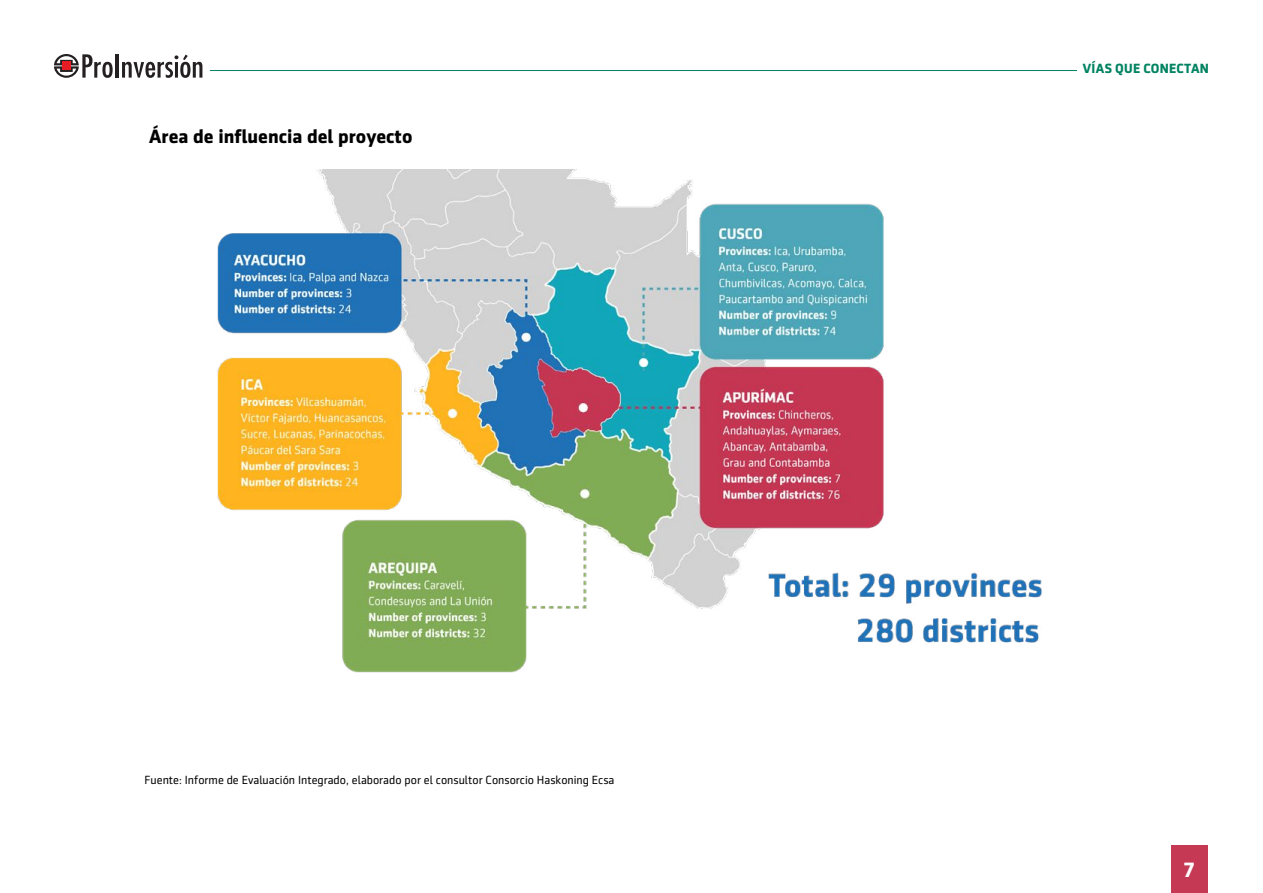
<style>
.page{position:relative;width:1263px;height:893px;background:#fff}
.page>*{position:absolute;margin:0;border:0;box-sizing:border-box;transform-origin:0 0}
.t1{font:700 21px "Sentico Sans DT";color:#fff}
.t2{font:700 19.5px "Sentico Sans DT";color:#000}
.t3{font:700 13.5px "Sentico Sans DT";letter-spacing:.015em;color:#008362}
.t4{font:12px "Sentico Sans DT";color:#000}
</style>
<div class="page">
<hr style="left:210px;top:70px;width:867px;height:1px;background:#008362">
<svg style="left:54px;top:54px;width:59px;height:24px"></svg>
<hr style="left:115px;top:54px;width:4px;height:24px;background:#241f21">
<svg style="left:122px;top:55px;width:80px;height:23px"></svg>
<div style="left:62px;top:62px;width:8px;height:8px;background:#e81c24"></div>
<div style="left:1171px;top:845px;width:37px;height:48px;background:#c53955"></div>
<img style="left:217px;top:170px;width:825px;height:503px">
<h2 class="t2" style="left:149px;top:125px;width:265px">Área de influencia del proyecto</h2>
<p class="t4" style="left:145px;top:773px;width:471px">Fuente: Informe de Evaluación Integrado, elaborado por el consultor Consorcio Haskoning Ecsa</p>
<p class="t3" style="left:1083px;top:60px;width:128px">VÍAS QUE CONECTAN</p>
<h1 class="t1" style="left:1183px;top:857px;width:14px">7</h1>
</div>
